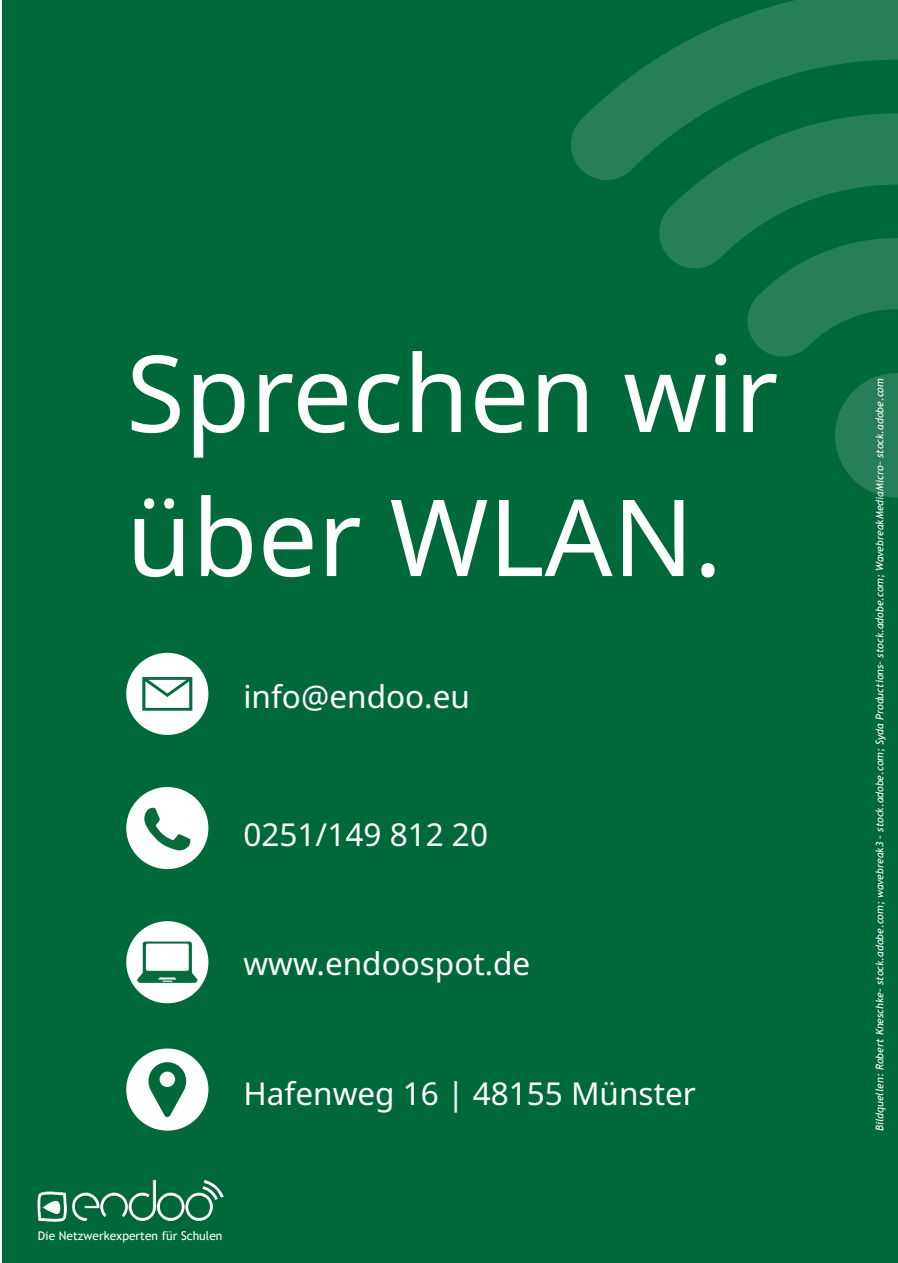
<style>
.page{position:relative;width:898px;height:1263px;background:#fff}
.page>*{position:absolute;margin:0;border:0;box-sizing:border-box;transform-origin:0 0}
.t1{font:106.5px/144px "Noto Sans";color:#fff}
.t2{font:31.5px "Noto Sans";color:#fff}
.t3{font:12px "Trebuchet MS";color:#fff}
.t4{font:italic 10.5px "Trebuchet MS";color:#fff}
</style>
<div class="page">
<div style="left:2px;top:0;width:895px;height:1263px;background:#00693b"></div>
<div style="left:126px;top:653px;width:82px;height:82px;background:#fff;border-radius:50%"></div>
<svg style="left:142px;top:677px;width:50px;height:34px"></svg>
<div style="left:126px;top:787px;width:82px;height:82px;background:#fff;border-radius:50%"></div>
<svg style="left:144px;top:808px;width:46px;height:43px"></svg>
<div style="left:126px;top:921px;width:82px;height:82px;background:#fff;border-radius:50%"></div>
<svg style="left:137px;top:941px;width:60px;height:42px"></svg>
<img style="left:37px;top:1179px;width:187px;height:44px">
<svg style="left:659px;top:192px;width:238px;height:306px"></svg>
<svg style="left:571px;top:0;width:326px;height:192px"></svg>
<div style="left:126px;top:1048px;width:82px;height:82px;background:#fff;border-radius:50%"></div>
<svg style="left:148px;top:1062px;width:39px;height:55px"></svg>
<h1 class="t1" style="left:126px;top:324px;width:653px">Sprechen wir über WLAN.</h1>
<h2 class="t2" style="left:243px;top:675px;width:228px">info@endoo.eu</h2>
<h2 class="t2" style="left:243px;top:812px;width:246px">0251/149 812 20</h2>
<h2 class="t2" style="left:243px;top:941px;width:288px">www.endoospot.de</h2>
<h2 class="t2" style="left:243px;top:1071px;width:453px">Hafenweg 16 | 48155 Münster</h2>
<p class="t3" style="left:38px;top:1229px;width:186px">Die Netzwerkexperten für Schulen</p>
<p class="t4" style="left:873px;top:1131px;width:755px;rotate:-90deg">Bildquellen: Robert Kneschke– stock.adobe.com; wavebreak3 – stock.adobe.com; Syda Productions– stock.adobe.com; WavebreakMediaMicro– stock.adobe.com</p>
</div>
